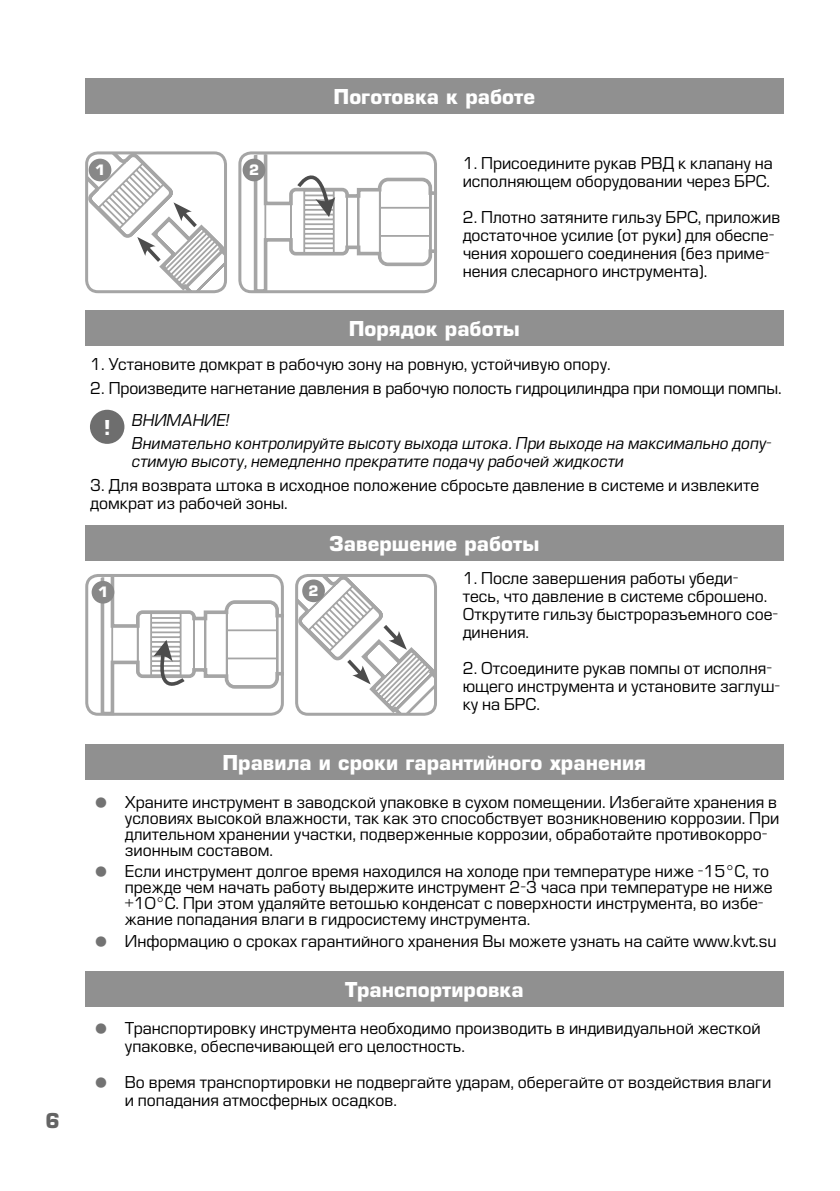
<style>
.page{position:relative;width:840px;height:1191px;background:#fff}
.page>*{position:absolute;margin:0;border:0;box-sizing:border-box;transform-origin:0 0}
.t1{font:700 20px "Europe";color:#fff}
.t2{font:700 20px "Europe";color:#646464}
.t3{font:16px/18px "Europe";color:#000}
.t4{font:italic 16px/23.6px "Europe";letter-spacing:.005em;color:#000}
.t5{font:700 14px "Europe";color:#fff}
.s1{font-size:48px;color:#737373}
</style>
<div class="page">
<div style="left:85px;top:310px;width:697px;height:35px;background:#909090"></div>
<div style="left:85px;top:78px;width:697px;height:35px;background:#909090"></div>
<div style="left:85px;top:525px;width:697px;height:35px;background:#909090"></div>
<svg style="left:89px;top:155px;width:134px;height:134px"></svg>
<div style="left:85px;top:151px;width:142px;height:142px;border:3px solid #a5a5a5;border-radius:11px"></div>
<div style="left:89px;top:159px;width:22px;height:22px;background:#888;border-radius:50%"></div>
<svg style="left:252px;top:155px;width:184px;height:137px"></svg>
<div style="left:238px;top:151px;width:199px;height:142px;border:3px solid #a5a5a5;border-radius:11px"></div>
<div style="left:242px;top:159px;width:23px;height:22px;background:#888;border-radius:50%"></div>
<svg style="left:99px;top:578px;width:185px;height:137px"></svg>
<div style="left:85px;top:574px;width:199px;height:141px;border:3px solid #a5a5a5;border-radius:11px"></div>
<div style="left:92px;top:581px;width:22px;height:22px;background:#888;border-radius:50%"></div>
<svg style="left:299px;top:578px;width:136px;height:136px"></svg>
<div style="left:295px;top:574px;width:142px;height:141px;border:3px solid #a5a5a5;border-radius:11px"></div>
<div style="left:302px;top:579px;width:23px;height:23px;background:#888;border-radius:50%"></div>
<div style="left:85px;top:744px;width:697px;height:35px;background:#909090"></div>
<div style="left:85px;top:971px;width:697px;height:35px;background:#909090"></div>
<div style="left:90px;top:410px;width:34px;height:34px;background:#6e6e6e;border-radius:50%"></div>
<p class="t2" style="left:45px;top:1108px;width:16px">6</p>
<p class="t1" style="left:333px;top:85px;width:203px">Поготовка к работе</p>
<p class="t5" style="left:95px;top:161px;width:12px">1</p>
<p class="t5" style="left:249px;top:161px;width:12px">2</p>
<p class="t3" style="left:462px;top:155px;width:311px">1. Присоедините рукав РВД к клапану на исполняющем оборудовании через БРС.</p>
<p class="t3" style="left:462px;top:209px;width:319px">2. Плотно затяните гильзу БРС, приложив достаточное усилие (от руки) для обеспе&shy;чения хорошего соединения (без приме&shy;нения слесарного инструмента).</p>
<p class="t1" style="left:348px;top:316px;width:173px">Порядок работы</p>
<p class="t3" style="left:90px;top:355px;width:521px">1. Установите домкрат в рабочую зону на ровную, устойчивую опору.</p>
<p class="t3" style="left:90px;top:379px;width:692px">2. Произведите нагнетание давления в рабочую полость гидроцилиндра при помощи помпы.</p>
<p class="t4" style="left:132px;top:408px;width:641px">ВНИМАНИЕ!<br>Внимательно контролируйте высоту выхода штока. При выходе на максимально допу-</p>
<p class="t4" style="left:132px;top:450px;width:493px">стимую высоту, немедленно прекратите подачу рабочей жидкости</p>
<p class="t3" style="left:90px;top:476px;width:670px">3. Для возврата штока в исходное положение сбросьте давление в системе и извлеките домкрат из рабочей зоны.</p>
<p class="t1" style="left:104px;top:415px;width:8px">!</p>
<p class="t5" style="left:98px;top:584px;width:12px">1</p>
<p class="t5" style="left:308px;top:582px;width:12px">2</p>
<p class="t1" style="left:329px;top:531px;width:211px">Завершение работы</p>
<p class="t3" style="left:462px;top:569px;width:317px">1. После завершения работы убеди&shy;тесь, что давление в системе сброшено.<br>Открутите гильзу быстроразъемного сое&shy;динения.</p>
<p class="t3" style="left:462px;top:659px;width:319px">2. Отсоедините рукав помпы от исполня&shy;ющего инструмента и установите заглуш&shy;ку на БРС.</p>
<p class="t1" style="left:222px;top:750px;width:425px">Правила и сроки гарантийного хранения</p>
<p class="t3" style="left:125px;top:794px;width:655px;line-height:16px;text-indent:-40px"><span class="s1">•</span> Храните инструмент в заводской упаковке в сухом помещении. Избегайте хранения в условиях высокой влажности, так как это способствует возникновению коррозии. При длительном хранении участки, подверженные коррозии, обработайте противокорро&shy;зионным составом.</p>
<p class="t3" style="left:125px;top:863px;width:649px;line-height:16px;text-indent:-40px"><span class="s1">•</span> Если инструмент долгое время находился на холоде при температуре ниже -15°С, то прежде чем начать работу выдержите инструмент 2-3 часа при температуре не ниже +10°С. При этом удаляйте ветошью конденсат с поверхности инструмента, во избе&shy;жание попадания влаги в гидросистему инструмента.</p>
<p class="t3" style="left:85px;top:932px;width:692px"><span class="s1">•</span> Информацию о сроках гарантийного хранения Вы можете узнать на сайте www.kvt.su</p>
<p class="t1" style="left:344px;top:977px;width:180px">Транспортировка</p>
<p class="t3" style="left:125px;top:1019px;width:637px;text-indent:-40px"><span class="s1">•</span> Транспортировку инструмента необходимо производить в индивидуальной жесткой упаковке, обеспечивающей его целостность.</p>
<p class="t3" style="left:125px;top:1073px;width:647px;text-indent:-40px"><span class="s1">•</span> Во время транспортировки не подвергайте ударам, оберегайте от воздействия влаги и попадания атмосферных осадков.</p>
</div>
